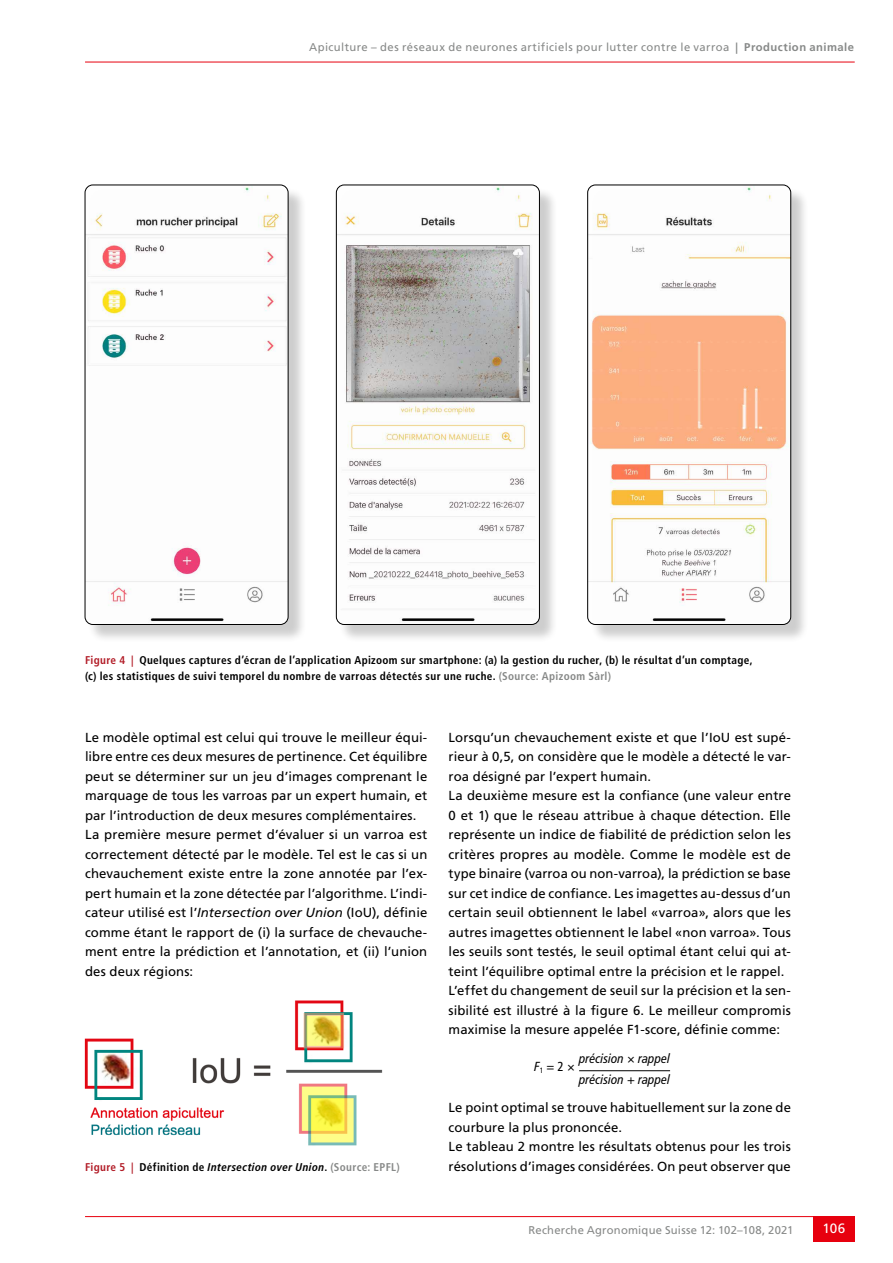
<style>
.page{position:relative;width:893px;height:1263px;background:#fff}
.page>*{position:absolute;margin:0;border:0;box-sizing:border-box;transform-origin:0 0}
.t1{font:13.5px "Frutiger LT Std";color:#fff}
.t2{font:13.2px/19.5px "Frutiger LT Std";letter-spacing:.01em;color:#000}
.t3{font:italic condensed 13.2px/20.5px "Frutiger LT Std";letter-spacing:.01em;color:#000}
.t4{font:condensed 13.2px "Frutiger LT Std";color:#000}
.t5{font:700 condensed 11.25px/16.5px "Frutiger LT Std";letter-spacing:.03em;color:#000}
.t6{font:11.25px "Frutiger LT Std";letter-spacing:.035em;color:#878988}
.t7{font:italic 700 condensed 11.25px "Frutiger LT Std";letter-spacing:.03em;color:#000}
.s1{font-weight:700}
.s2{color:#b21c27}
.s3{color:#878988}
.s4{font-style:italic}
.s5{font-style:normal}
.s6{font-style:normal;color:#b21c27}
.s7{font-style:normal;color:#878988}
</style>
<div class="page">
<hr style="left:85px;top:62px;width:770px;height:1px;background:#e7000e">
<hr style="left:85px;top:1216px;width:770px;height:1px;background:#e7000e">
<div style="left:813px;top:1216px;width:42px;height:26px;background:#e7000e"></div>
<hr style="left:579px;top:1070px;width:91px;height:1px;background:#000">
<div style="left:87px;top:187px;width:220px;height:456px;background:#000;opacity:.2"></div>
<img style="left:85px;top:185px;width:203px;height:439px">
<div style="left:85px;top:185px;width:203px;height:440px;border:1px solid #000;border-radius:8px"></div>
<div style="left:338px;top:187px;width:220px;height:456px;background:#000;opacity:.2"></div>
<img style="left:336px;top:185px;width:203px;height:439px">
<div style="left:336px;top:185px;width:204px;height:440px;border:1px solid #000;border-radius:8px"></div>
<div style="left:590px;top:187px;width:219px;height:456px;background:#000;opacity:.2"></div>
<img style="left:588px;top:185px;width:203px;height:439px">
<div style="left:587px;top:185px;width:204px;height:440px;border:1px solid #000;border-radius:8px"></div>
<img style="left:84px;top:1000px;width:299px;height:146px">
<p class="t6" style="left:309px;top:40px;width:547px">Apiculture – des réseaux de neurones artificiels pour lutter contre le varroa <span class="s1">| Production animale</span></p>
<p class="t5" style="left:85px;top:652px;width:669px"><span class="s2">Figure 4 |</span> Quelques captures d’écran de l’application Apizoom sur smartphone: (a) la gestion du rucher, (b) le résultat d’un comptage, (c) les statistiques de suivi temporel du nombre de varroas détectés sur une ruche. <span class="s3">(Source: Apizoom Sàrl)</span></p>
<p class="t2" style="left:85px;top:727px;width:344px">Le modèle optimal est celui qui trouve le meilleur équi&shy;libre entre ces deux mesures de pertinence. Cet équilibre peut se déterminer sur un jeu d’images comprenant le marquage de tous les varroas par un expert humain, et par l’introduction de deux mesures complémentaires.<br>La première mesure permet d’évaluer si un varroa est correctement détecté par le modèle. Tel est le cas si un chevauchement existe entre la zone annotée par l’ex&shy;pert humain et la zone détectée par l’algorithme. L’indi&shy;cateur utilisé est l’<span class="s4">Intersection over Union</span> (IoU), définie comme étant le rapport de (i) la surface de chevauche&shy;ment entre la prédiction et l’annotation, et (ii) l’union des deux régions:</p>
<p class="t2" style="left:449px;top:727px;width:344px">Lorsqu’un chevauchement existe et que l’IoU est supé&shy;rieur à 0,5, on considère que le modèle a détecté le var&shy;roa désigné par l’expert humain.<br>La deuxième mesure est la confiance (une valeur entre 0 et 1) que le réseau attribue à chaque détection. Elle représente un indice de fiabilité de prédiction selon les critères propres au modèle. Comme le modèle est de type binaire (varroa ou non-varroa), la prédiction se base sur cet indice de confiance. Les imagettes au-dessus d’un certain seuil obtiennent le label «varroa», alors que les autres imagettes obtiennent le label «non varroa». Tous les seuils sont testés, le seuil optimal étant celui qui at&shy;teint l’équilibre optimal entre la précision et le rappel.<br>L’effet du changement de seuil sur la précision et la sen&shy;sibilité est illustré à la figure 6. Le meilleur compromis maximise la mesure appelée F1-score, définie comme:</p>
<p class="t4" style="left:534px;top:1058px;width:42px"><span class="s4">F</span><sub>1</sub> = 2 ×</p>
<p class="t3" style="left:579px;top:1048px;width:92px">précision <span class="s5">×</span> rappel précision <span class="s5">+</span> rappel</p>
<p class="t2" style="left:449px;top:1098px;width:344px">Le point optimal se trouve habituellement sur la zone de courbure la plus prononcée.<br>Le tableau 2 montre les résultats obtenus pour les trois résolutions d’images considérées. On peut observer que</p>
<p class="t7" style="left:85px;top:1160px;width:316px"><span class="s6">Figure 5 |</span> <span class="s5">Définition de</span> Intersection over Union<span class="s5">.</span> <span class="s7">(Source: EPFL)</span></p>
<p class="t6" style="left:528px;top:1223px;width:267px">Recherche Agronomique Suisse 12: 102–108, 2021</p>
<p class="t1" style="left:822px;top:1221px;width:25px">106</p>
</div>
